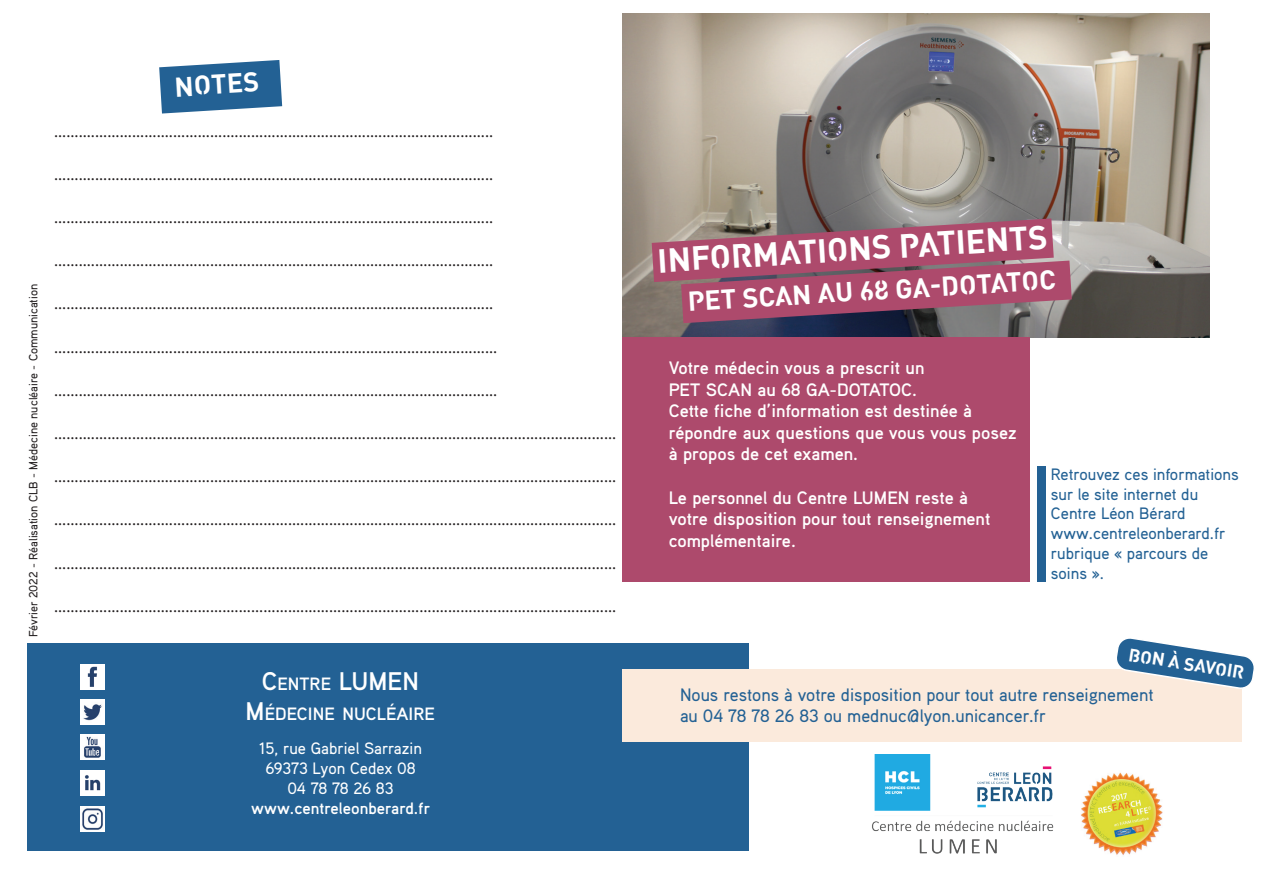
<style>
.page{position:relative;width:1263px;height:893px;background:#fff}
.page>*{position:absolute;margin:0;border:0;box-sizing:border-box;transform-origin:0 0}
.t1{font:700 33px "Streetvertising";color:#fff}
.t2{font:700 27px "Streetvertising";color:#fff}
.t3{font:700 25.5px "Aaux Pro";color:#fff}
.t4{font:18px "Minion Pro";color:#231f20}
.t5{font:700 18px/21.6px "Aaux Pro";color:#fff}
.t6{font:500 18px/21.6px "Aaux Pro";color:#236194}
.t7{font:700 18px "Streetvertising";color:#fff}
.t8{font:700 17.85px "Aaux Pro";color:#fff}
.t9{font:500 16.5px/19.8px "Aaux Pro";color:#236194}
.t10{font:500 16.5px/19.8px "Aaux Pro";color:#fff;text-align:center}
.t11{font:700 16.5px "Aaux Pro";color:#fff}
.t12{font:500 12px "Aaux Pro";color:#231f20}
.s1{font-size:17.85px}
.s2{font-size:25.5px}
</style>
<div class="page">
<img style="left:622px;top:14px;width:587px;height:323px">
<svg style="left:652px;top:218px;width:420px;height:105px;background:#9d576f"></svg>
<div style="left:28px;top:644px;width:721px;height:207px;background:#236194"></div>
<svg style="left:159px;top:60px;width:123px;height:54px;background:#467aa5"></svg>
<img style="left:81px;top:770px;width:24px;height:25px">
<img style="left:81px;top:735px;width:24px;height:25px">
<img style="left:81px;top:699px;width:24px;height:25px">
<img style="left:81px;top:807px;width:24px;height:25px">
<div style="left:622px;top:669px;width:620px;height:72px;background:#fbeadc"></div>
<svg style="left:1117px;top:638px;width:137px;height:51px"></svg>
<div style="left:622px;top:337px;width:408px;height:245px;background:#ad4a6c"></div>
<div style="left:1037px;top:466px;width:8px;height:116px;background:#236194"></div>
<img style="left:1081px;top:772px;width:82px;height:83px">
<img style="left:81px;top:665px;width:24px;height:24px">
<img style="left:872px;top:755px;width:182px;height:99px">
<p class="t12" style="left:26px;top:637px;width:355px;rotate:-90deg">Février 2022 - Réalisation CLB - Médecine nucléaire - Communication</p>
<h2 class="t2" style="left:173px;top:69px;width:86px;rotate:-4deg">NOTES</h2>
<p class="t4" style="left:54px;top:119px;width:441px">...........................................................................................................</p>
<p class="t4" style="left:54px;top:162px;width:441px">...........................................................................................................</p>
<p class="t4" style="left:54px;top:205px;width:441px">...........................................................................................................</p>
<p class="t4" style="left:54px;top:248px;width:441px">...........................................................................................................</p>
<p class="t4" style="left:54px;top:291px;width:441px">...........................................................................................................</p>
<p class="t4" style="left:54px;top:335px;width:445px">............................................................................................................</p>
<p class="t4" style="left:54px;top:378px;width:445px">............................................................................................................</p>
<p class="t4" style="left:54px;top:421px;width:564px">.........................................................................................................................................</p>
<p class="t4" style="left:54px;top:464px;width:564px">.........................................................................................................................................</p>
<p class="t4" style="left:54px;top:507px;width:564px">.........................................................................................................................................</p>
<p class="t4" style="left:54px;top:551px;width:564px">.........................................................................................................................................</p>
<p class="t4" style="left:54px;top:594px;width:564px">.........................................................................................................................................</p>
<h3 class="t3" style="left:262px;top:665px;width:141px">C<span class="s1">ENTRE</span> LUMEN</h3>
<p class="t8" style="left:246px;top:703px;width:191px"><span class="s2">M</span>ÉDECINE NUCLÉAIRE</p>
<p class="t10" style="left:259px;top:738px;width:164px">15, rue Gabriel Sarrazin<br>69373 Lyon Cedex 08<br>04 78 78 26 83</p>
<p class="t11" style="left:251px;top:797px;width:181px">www.centreleonberard.fr</p>
<h1 class="t1" style="left:656px;top:240px;width:392px;rotate:-4deg">INFORMATIONS PATIENTS</h1>
<h2 class="t2" style="left:686px;top:285px;width:370px;rotate:-4deg">PET SCAN AU 68 GA-DOTATOC</h2>
<p class="t5" style="left:669px;top:356px;width:349px">Votre médecin vous a prescrit un<br>PET SCAN au 68 GA-DOTATOC.<br>Cette fiche d’information est destinée à répondre aux questions que vous vous posez à propos de cet examen.</p>
<p class="t5" style="left:669px;top:486px;width:323px">Le personnel du Centre LUMEN reste à votre disposition pour tout renseignement complémentaire.</p>
<p class="t9" style="left:1051px;top:464px;width:189px">Retrouvez ces informations sur le site internet du<br>Centre Léon Bérard www.centreleonberard.fr rubrique « parcours de soins ».</p>
<p class="t7" style="left:1131px;top:642px;width:118px;rotate:9deg">BON À SAVOIR</p>
<p class="t6" style="left:680px;top:683px;width:475px">Nous restons à votre disposition pour tout autre renseignement au 04 78 78 26 83 ou mednuc@lyon.unicancer.fr</p>
</div>
